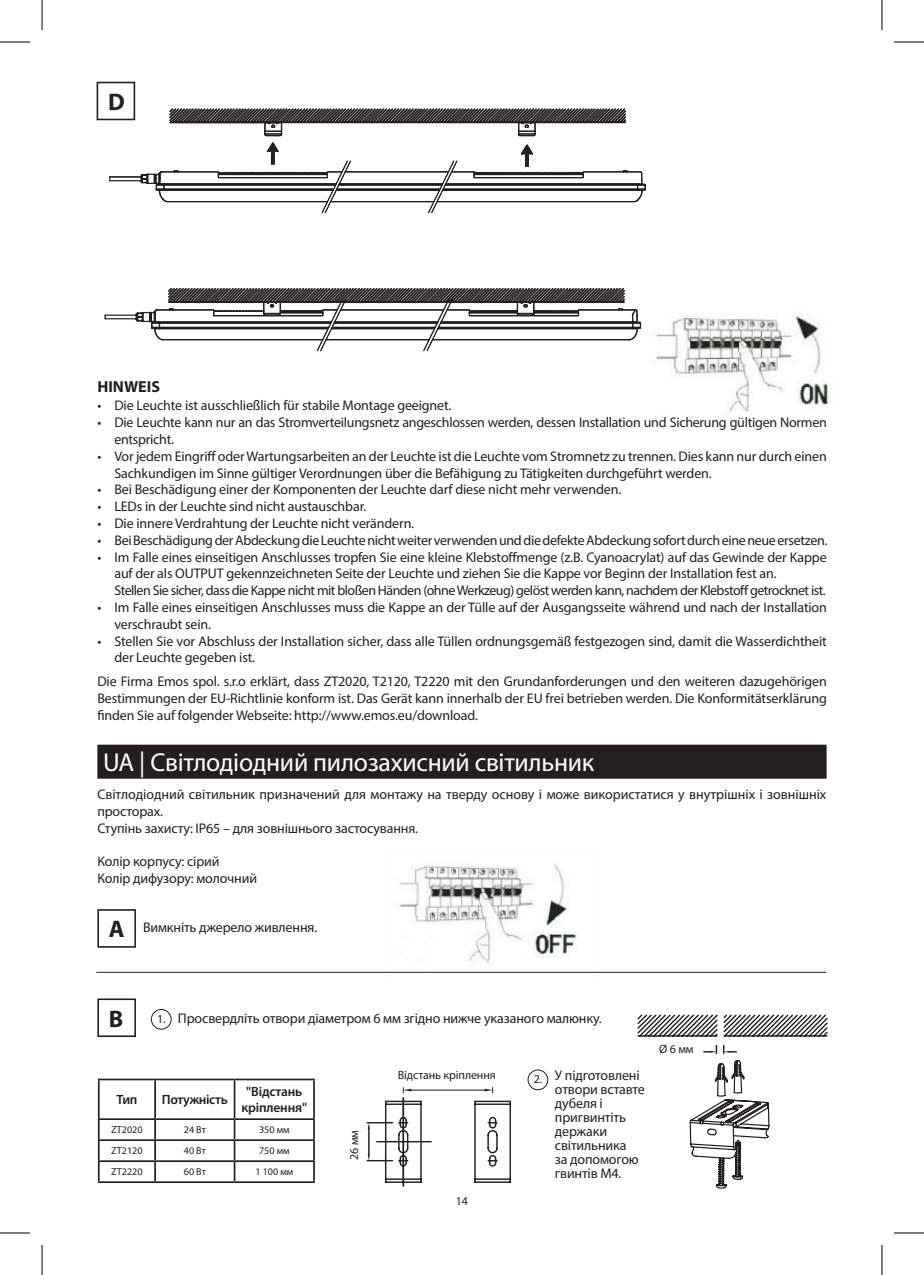
<style>
.page{position:relative;width:924px;height:1275px;background:#fff}
.page>*{position:absolute;margin:0;border:0;box-sizing:border-box;transform-origin:0 0}
.t1{font:26px "Myriad Pro";letter-spacing:-.01em;color:#fff}
.t2{font:700 24px "Myriad Pro";color:#231f20}
.t3{font:700 16px "Myriad Pro";color:#231f20}
.t4{font:14px/16.8px "Myriad Pro";letter-spacing:-.01em;color:#231f20}
.t5{font:600 13.4px/16.2px "Myriad Pro";letter-spacing:-.01em;color:#231f20;text-align:center}
.t6{font:12px "Myriad Pro";letter-spacing:-.01em;color:#231f20}
.t7{font:10px "Myriad Pro";color:#231f20}
.s1{font-weight:700;font-size:24px}
</style>
<div class="page">
<div style="left:97px;top:82px;width:38px;height:38px;border:2px solid #231f20"></div>
<div style="left:97px;top:744px;width:729px;height:34px;background:#231f20"></div>
<div style="left:97px;top:909px;width:39px;height:38px;border:2px solid #231f20"></div>
<img style="left:385px;top:864px;width:212px;height:108px">
<hr style="left:96px;top:972px;width:729px;height:1px;background:#231f20">
<img style="left:655px;top:313px;width:173px;height:105px">
<svg style="left:104px;top:107px;width:542px;height:244px"></svg>
<div style="left:97px;top:998px;width:39px;height:39px;border:2px solid #231f20"></div>
<svg style="left:367px;top:1087px;width:144px;height:100px"></svg>
<hr style="left:376px;top:1141px;width:55px;height:1px;background:#231f20">
<hr style="left:402px;top:1098px;width:2px;height:88px;background:#231f20">
<div style="left:151px;top:1009px;width:20px;height:20px;border:1px solid #231f20;border-radius:50%"></div>
<div style="left:527px;top:1069px;width:21px;height:21px;border:1px solid #231f20;border-radius:50%"></div>
<svg style="left:723px;top:1045px;width:13px;height:8px"></svg>
<svg style="left:703px;top:1045px;width:13px;height:8px"></svg>
<svg style="left:689px;top:1060px;width:81px;height:129px"></svg>
<svg style="left:637px;top:1014px;width:191px;height:23px"></svg>
<hr style="left:98px;top:1078px;width:57px;height:2px;background:#231f20">
<hr style="left:98px;top:1080px;width:2px;height:38px;background:#231f20">
<hr style="left:155px;top:1078px;width:79px;height:2px;background:#231f20">
<hr style="left:154px;top:1080px;width:2px;height:38px;background:#231f20">
<hr style="left:234px;top:1078px;width:81px;height:2px;background:#231f20">
<hr style="left:233px;top:1080px;width:2px;height:38px;background:#231f20">
<hr style="left:313px;top:1080px;width:2px;height:38px;background:#231f20">
<hr style="left:98px;top:1118px;width:57px;height:2px;background:#231f20">
<hr style="left:155px;top:1118px;width:79px;height:2px;background:#231f20">
<hr style="left:234px;top:1118px;width:81px;height:2px;background:#231f20">
<hr style="left:98px;top:1139px;width:57px;height:2px;background:#231f20">
<hr style="left:155px;top:1139px;width:79px;height:2px;background:#231f20">
<hr style="left:234px;top:1139px;width:81px;height:2px;background:#231f20">
<hr style="left:98px;top:1160px;width:57px;height:2px;background:#231f20">
<svg style="left:98px;top:1120px;width:2px;height:61px"></svg>
<hr style="left:155px;top:1160px;width:79px;height:2px;background:#231f20">
<svg style="left:154px;top:1120px;width:2px;height:61px"></svg>
<hr style="left:234px;top:1160px;width:81px;height:2px;background:#231f20">
<svg style="left:233px;top:1120px;width:2px;height:61px"></svg>
<svg style="left:313px;top:1120px;width:2px;height:61px"></svg>
<hr style="left:98px;top:1181px;width:57px;height:2px;background:#231f20">
<hr style="left:155px;top:1181px;width:79px;height:2px;background:#231f20">
<hr style="left:234px;top:1181px;width:81px;height:2px;background:#231f20">
<hr style="left:0;top:42px;width:30px;height:1px;background:#000">
<hr style="left:893px;top:42px;width:30px;height:1px;background:#000">
<hr style="left:0;top:1232px;width:30px;height:1px;background:#000">
<hr style="left:893px;top:1232px;width:30px;height:1px;background:#000">
<hr style="left:42px;top:0;width:1px;height:30px;background:#000">
<hr style="left:42px;top:1245px;width:1px;height:30px;background:#000">
<hr style="left:881px;top:0;width:1px;height:30px;background:#000">
<hr style="left:881px;top:1245px;width:1px;height:30px;background:#000">
<h2 class="t2" style="left:108px;top:86px;width:18px">D</h2>
<p class="t3" style="left:97px;top:376px;width:64px">HINWEIS</p>
<p class="t4" style="left:97px;top:397px;width:355px">• Die Leuchte ist ausschließlich für stabile Montage geeignet.</p>
<p class="t4" style="left:114px;top:414px;width:713px;text-indent:-17px">• Die Leuchte kann nur an das Stromverteilungsnetz angeschlossen werden, dessen Installation und Sicherung gültigen Normen entspricht.</p>
<p class="t4" style="left:114px;top:447px;width:713px;text-indent:-17px">• Vor jedem Eingriff oder Wartungsarbeiten an der Leuchte ist die Leuchte vom Stromnetz zu trennen. Dies kann nur durch einen<br>Sachkundigen im Sinne gültiger Verordnungen über die Befähigung zu Tätigkeiten durchgeführt werden.</p>
<p class="t4" style="left:97px;top:481px;width:525px">• Bei Beschädigung einer der Komponenten der Leuchte darf diese nicht mehr verwenden.</p>
<p class="t4" style="left:97px;top:498px;width:270px">• LEDs in der Leuchte sind nicht austauschbar.</p>
<p class="t4" style="left:97px;top:515px;width:318px">• Die innere Verdrahtung der Leuchte nicht verändern.</p>
<p class="t4" style="left:97px;top:531px;width:731px">• Bei Beschädigung der Abdeckung die Leuchte nicht weiter verwenden und die defekte Abdeckung sofort durch eine neue ersetzen.</p>
<p class="t4" style="left:114px;top:548px;width:713px;text-indent:-17px">• Im Falle eines einseitigen Anschlusses tropfen Sie eine kleine Klebstoffmenge (z.B. Cyanoacrylat) auf das Gewinde der Kappe auf der als OUTPUT gekennzeichneten Seite der Leuchte und ziehen Sie die Kappe vor Beginn der Installation fest an.<br>Stellen Sie sicher, dass die Kappe nicht mit bloßen Händen (ohne Werkzeug) gelöst werden kann, nachdem der Klebstoff getrocknet ist.</p>
<p class="t4" style="left:114px;top:599px;width:713px;text-indent:-17px">• Im Falle eines einseitigen Anschlusses muss die Kappe an der Tülle auf der Ausgangsseite während und nach der Installation verschraubt sein.</p>
<p class="t4" style="left:114px;top:632px;width:713px;text-indent:-17px">• Stellen Sie vor Abschluss der Installation sicher, dass alle Tüllen ordnungsgemäß festgezogen sind, damit die Wasserdichtheit der Leuchte gegeben ist.</p>
<p class="t4" style="left:97px;top:673px;width:730px;text-align:justify">Die Firma Emos spol. s.r.o erklärt, dass ZT2020, T2120, T2220 mit den Grundanforderungen und den weiteren dazugehörigen Bestimmungen der EU-Richtlinie konform ist. Das Gerät kann innerhalb der EU frei betrieben werden. Die Konformitätserklärung finden Sie auf folgender Webseite: http://www.emos.eu/download.</p>
<h1 class="t1" style="left:103px;top:746px;width:492px">UA | Світлодіодний пилозахисний світильник</h1>
<p class="t4" style="left:97px;top:786px;width:730px">Світлодіодний світильник призначений для монтажу на тверду основу і може використатися у внутрішніх і зовнішніх просторах.<br>Ступінь захисту: IP65 – для зовнішнього застосування.</p>
<p class="t4" style="left:97px;top:853px;width:161px">Колір корпусу: сірий<br>Колір дифузору: молочний</p>
<p class="t4" style="left:109px;top:918px;width:210px"><span class="s1">A</span> Вимкніть джерело живлення.</p>
<h2 class="t2" style="left:109px;top:1003px;width:16px">B</h2>
<p class="t4" style="left:178px;top:1010px;width:425px">Просвердліть отвори діаметром 6 мм згідно нижче указаного малюнку.</p>
<p class="t6" style="left:157px;top:1011px;width:10px">1.</p>
<p class="t5" style="left:116px;top:1091px;width:23px">Тип</p>
<p class="t5" style="left:162px;top:1091px;width:67px">Потужність</p>
<p class="t5" style="left:241px;top:1083px;width:67px">"Відстань кріплення"</p>
<p class="t7" style="left:111px;top:1124px;width:33px">ZT2020</p>
<p class="t7" style="left:184px;top:1124px;width:24px">24 Вт</p>
<p class="t7" style="left:259px;top:1124px;width:32px">350 мм</p>
<p class="t7" style="left:111px;top:1145px;width:33px">ZT2120</p>
<p class="t7" style="left:184px;top:1145px;width:24px">40 Вт</p>
<p class="t7" style="left:259px;top:1145px;width:32px">750 мм</p>
<p class="t7" style="left:111px;top:1166px;width:33px">ZT2220</p>
<p class="t7" style="left:184px;top:1166px;width:24px">60 Вт</p>
<p class="t7" style="left:255px;top:1166px;width:39px">1 100 мм</p>
<p class="t6" style="left:346px;top:1159px;width:31px;rotate:-90deg">26 мм</p>
<p class="t6" style="left:397px;top:1067px;width:99px">Відстань кріплення</p>
<p class="t6" style="left:455px;top:1193px;width:14px">14</p>
<p class="t6" style="left:533px;top:1071px;width:10px">2.</p>
<p class="t4" style="left:554px;top:1068px;width:91px;line-height:14px">У підготовлені отвори вставте дубеля і пригвинтіть держаки світильника<br>за допомогою гвинтів М4.</p>
<p class="t6" style="left:659px;top:1041px;width:36px">Ø 6 мм</p>
</div>
